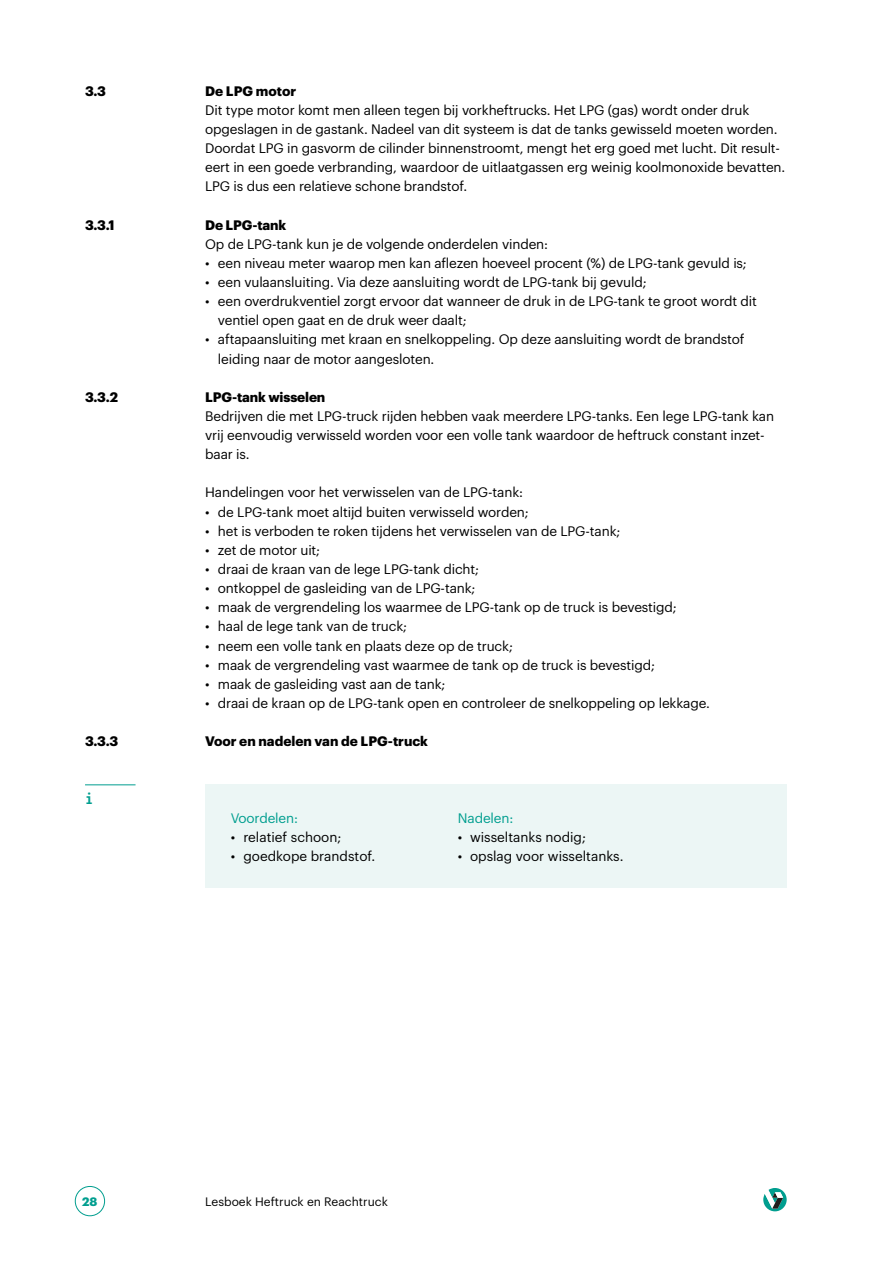
<style>
.page{position:relative;width:893px;height:1263px;background:#fff}
.page>*{position:absolute;margin:0;border:0;box-sizing:border-box;transform-origin:0 0}
.t1{font:700 16.5px "Inconsolata";color:#009e8f}
.t2{font:13.5px/19.2px "Graphik";letter-spacing:-.01em;color:#000}
.t3{font:700 13.5px "Graphik";color:#000}
.t4{font:13.5px "Graphik";letter-spacing:-.01em;color:#009e8f}
.t5{font:12px "Graphik";color:#000}
.t6{font:700 12px "Graphik";color:#009e8f}
</style>
<div class="page">
<div style="left:75px;top:1186px;width:30px;height:30px;border:1px solid #009e8f;border-radius:50%"></div>
<svg style="left:763px;top:1188px;width:24px;height:23px"></svg>
<div style="left:205px;top:784px;width:582px;height:104px;background:#ecf6f5"></div>
<hr style="left:85px;top:784px;width:51px;height:1px;background:#009e8f">
<p class="t3" style="left:85px;top:80px;width:22px">3.3</p>
<p class="t3" style="left:85px;top:214px;width:31px">3.3.1</p>
<p class="t3" style="left:85px;top:386px;width:34px">3.3.2</p>
<p class="t3" style="left:85px;top:731px;width:35px">3.3.3</p>
<p class="t1" style="left:85px;top:787px;width:10px">i</p>
<p class="t3" style="left:205px;top:80px;width:93px">De LPG motor</p>
<p class="t2" style="left:205px;top:99px;width:582px">Dit type motor komt men alleen tegen bij vorkheftrucks. Het LPG (gas) wordt onder druk opgeslagen in de gastank. Nadeel van dit systeem is dat de tanks gewisseld moeten worden.<br>Doordat LPG in gasvorm de cilinder binnenstroomt, mengt het erg goed met lucht. Dit result&shy;eert in een goede verbranding, waardoor de uitlaatgassen erg weinig koolmonoxide bevatten.<br>LPG is dus een relatieve schone brandstof.</p>
<p class="t3" style="left:205px;top:214px;width:83px">De LPG-tank</p>
<p class="t2" style="left:205px;top:233px;width:344px">Op de LPG-tank kun je de volgende onderdelen vinden:</p>
<p class="t2" style="left:205px;top:252px;width:543px">• een niveau meter waarop men kan aflezen hoeveel procent (%) de LPG-tank gevuld is;</p>
<p class="t2" style="left:205px;top:271px;width:443px">• een vulaansluiting. Via deze aansluiting wordt de LPG-tank bij gevuld;</p>
<p class="t2" style="left:218px;top:290px;width:540px;text-indent:-13px">• een overdrukventiel zorgt ervoor dat wanneer de druk in de LPG-tank te groot wordt dit ventiel open gaat en de druk weer daalt;</p>
<p class="t2" style="left:218px;top:329px;width:528px;text-indent:-13px">• aftapaansluiting met kraan en snelkoppeling. Op deze aansluiting wordt de brandstof leiding naar de motor aangesloten.</p>
<p class="t3" style="left:205px;top:386px;width:122px">LPG-tank wisselen</p>
<p class="t2" style="left:205px;top:405px;width:570px">Bedrijven die met LPG-truck rijden hebben vaak meerdere LPG-tanks. Een lege LPG-tank kan vrij eenvoudig verwisseld worden voor een volle tank waardoor de heftruck constant inzet&shy;baar is.</p>
<p class="t2" style="left:205px;top:482px;width:319px">Handelingen voor het verwisselen van de LPG-tank:</p>
<p class="t2" style="left:205px;top:501px;width:325px">• de LPG-tank moet altijd buiten verwisseld worden;</p>
<p class="t2" style="left:205px;top:520px;width:417px">• het is verboden te roken tijdens het verwisselen van de LPG-tank;</p>
<p class="t2" style="left:205px;top:539px;width:117px">• zet de motor uit;</p>
<p class="t2" style="left:205px;top:558px;width:275px">• draai de kraan van de lege LPG-tank dicht;</p>
<p class="t2" style="left:205px;top:577px;width:272px">• ontkoppel de gasleiding van de LPG-tank;</p>
<p class="t2" style="left:205px;top:597px;width:473px">• maak de vergrendeling los waarmee de LPG-tank op de truck is bevestigd;</p>
<p class="t2" style="left:205px;top:616px;width:203px">• haal de lege tank van de truck;</p>
<p class="t2" style="left:205px;top:635px;width:309px">• neem een volle tank en plaats deze op de truck;</p>
<p class="t2" style="left:205px;top:654px;width:451px">• maak de vergrendeling vast waarmee de tank op de truck is bevestigd;</p>
<p class="t2" style="left:205px;top:673px;width:242px">• maak de gasleiding vast aan de tank;</p>
<p class="t2" style="left:205px;top:692px;width:506px">• draai de kraan op de LPG-tank open en controleer de snelkoppeling op lekkage.</p>
<p class="t3" style="left:205px;top:731px;width:224px">Voor en nadelen van de LPG-truck</p>
<p class="t4" style="left:231px;top:808px;width:69px">Voordelen:</p>
<p class="t4" style="left:458px;top:808px;width:57px">Nadelen:</p>
<p class="t2" style="left:231px;top:826px;width:112px">• relatief schoon;</p>
<p class="t2" style="left:458px;top:826px;width:130px">• wisseltanks nodig;</p>
<p class="t2" style="left:231px;top:845px;width:146px">• goedkope brandstof.</p>
<p class="t2" style="left:458px;top:845px;width:167px">• opslag voor wisseltanks.</p>
<p class="t6" style="left:82px;top:1192px;width:17px">28</p>
<p class="t5" style="left:205px;top:1192px;width:184px">Lesboek Heftruck en Reachtruck</p>
</div>
